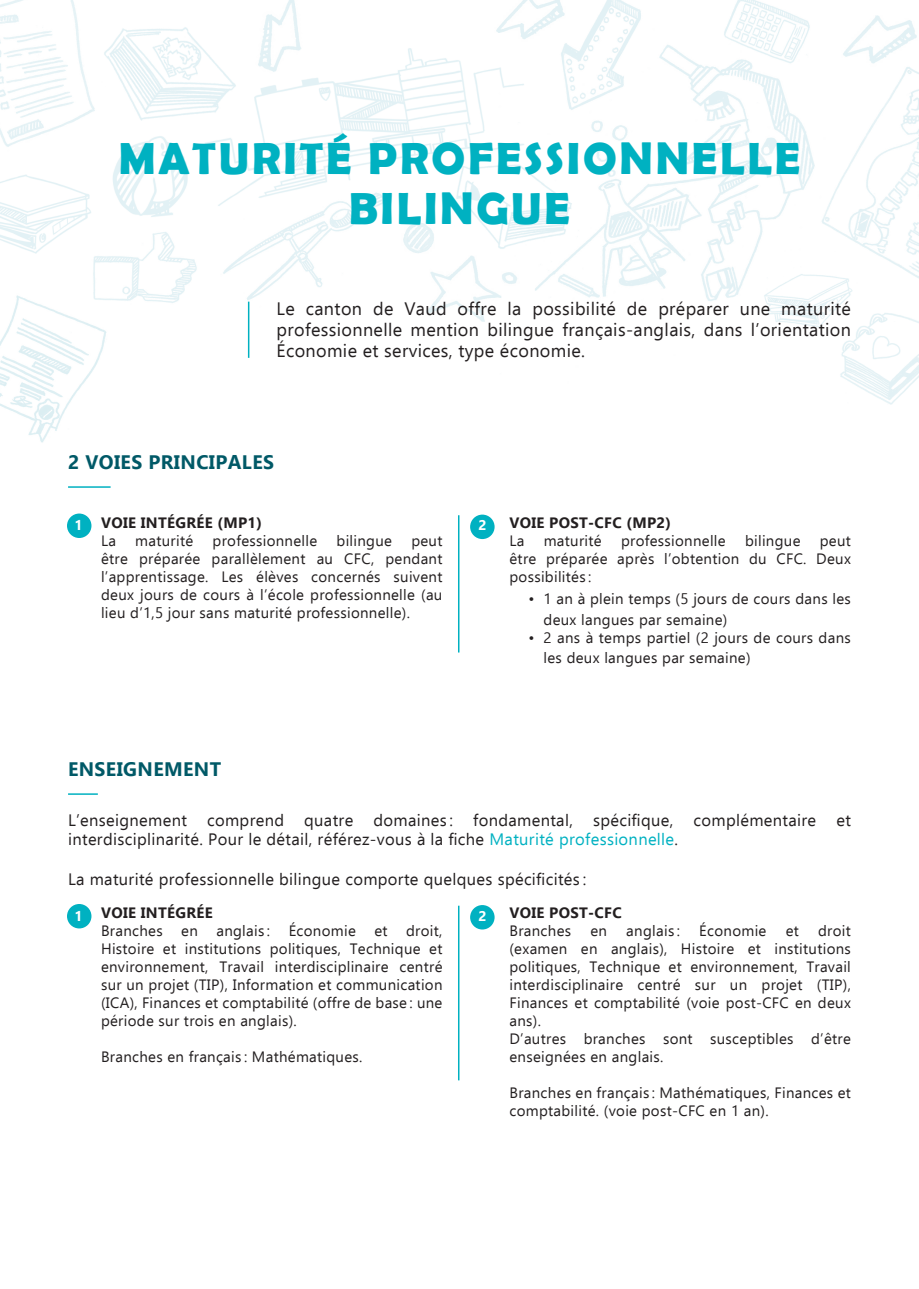
<style>
.page{position:relative;width:919px;height:1289px;background:#fff}
.page>*{position:absolute;margin:0;border:0;box-sizing:border-box;transform-origin:0 0}
.t1{font:700 45px/49.5px "Berlin Sans FB Demi";letter-spacing:.06em;color:#00b1c1;text-align:center}
.t2{font:700 19.5px "Ebrima";letter-spacing:.02em;color:#005967}
.t3{font:18px/21px "Ebrima";letter-spacing:.02em;color:#231f20;text-align:justify}
.t4{font:16.5px/19.8px "Ebrima";letter-spacing:.02em;color:#231f20}
.t5{font:15px/18px "Ebrima";letter-spacing:.02em;color:#231f20}
.t6{font:700 15px "Ebrima";letter-spacing:.02em;color:#231f20}
.t7{font:700 13.95px "Ebrima";color:#fff}
.s1{color:#00b1c1}
</style>
<div class="page">
<img style="left:0;top:0;width:918px;height:1081px">
<hr style="left:248px;top:301px;width:1px;height:57px;background:#00b1c1">
<hr style="left:68px;top:486px;width:43px;height:2px;background:#00b1c1">
<hr style="left:68px;top:793px;width:30px;height:1px;background:#00b1c1">
<hr style="left:458px;top:515px;width:1px;height:137px;background:#00b1c1">
<div style="left:67px;top:513px;width:24px;height:25px;background:#00b1c1;border-radius:50%"></div>
<div style="left:470px;top:514px;width:24px;height:25px;background:#00b1c1;border-radius:50%"></div>
<hr style="left:458px;top:905px;width:1px;height:175px;background:#00b1c1">
<div style="left:67px;top:904px;width:24px;height:24px;background:#00b1c1;border-radius:50%"></div>
<div style="left:470px;top:905px;width:24px;height:24px;background:#00b1c1;border-radius:50%"></div>
<h1 class="t1" style="left:119px;top:133px;width:683px">MATURITÉ PROFESSIONNELLE<br>BILINGUE</h1>
<p class="t3" style="left:276px;top:297px;width:576px">Le canton de Vaud offre la possibilité de préparer une maturité professionnelle mention bilingue français-anglais, dans l’orientation Économie et services, type économie.</p>
<h2 class="t2" style="left:68px;top:448px;width:207px">2 VOIES PRINCIPALES</h2>
<p class="t6" style="left:101px;top:511px;width:162px">VOIE INTÉGRÉE (MP1)</p>
<p class="t5" style="left:101px;top:531px;width:16px">La</p>
<p class="t5" style="left:135px;top:531px;width:60px">maturité</p>
<p class="t5" style="left:212px;top:531px;width:106px">professionnelle</p>
<p class="t5" style="left:336px;top:531px;width:57px">bilingue</p>
<p class="t7" style="left:74px;top:515px;width:10px">1</p>
<p class="t7" style="left:478px;top:515px;width:10px">2</p>
<p class="t5" style="left:101px;top:531px;width:343px;text-align:justify;text-indent:310px">peut être préparée parallèlement au CFC, pendant l’apprentissage. Les élèves concernés suivent deux jours de cours à l’école professionnelle (au lieu d’1,5 jour sans maturité professionnelle).</p>
<p class="t6" style="left:509px;top:511px;width:163px">VOIE POST-CFC (MP2)</p>
<p class="t5" style="left:509px;top:531px;width:16px">La</p>
<p class="t5" style="left:543px;top:531px;width:60px">maturité</p>
<p class="t5" style="left:621px;top:531px;width:106px">professionnelle</p>
<p class="t5" style="left:745px;top:531px;width:57px">bilingue</p>
<p class="t5" style="left:509px;top:531px;width:343px;text-align:justify;text-indent:310px">peut être préparée après l’obtention du CFC. Deux possibilités :</p>
<p class="t5" style="left:543px;top:587px;width:309px;line-height:21.8px;text-indent:-15px">• 1 an à plein temps (5 jours de cours dans les deux langues par semaine)</p>
<p class="t5" style="left:543px;top:628px;width:309px;line-height:19.8px;text-indent:-15px">• 2 ans à temps partiel (2 jours de cours dans les deux langues par semaine)</p>
<h2 class="t2" style="left:68px;top:755px;width:155px">ENSEIGNEMENT</h2>
<p class="t4" style="left:68px;top:809px;width:784px">L’enseignement comprend quatre domaines : fondamental, spécifique, complémentaire et interdisciplinarité. Pour le détail, référez-vous à la fiche <span class="s1">Maturité professionnelle</span>.</p>
<p class="t4" style="left:68px;top:869px;width:519px">La maturité professionnelle bilingue comporte quelques spécificités :</p>
<p class="t6" style="left:101px;top:901px;width:113px">VOIE INTÉGRÉE</p>
<p class="t5" style="left:101px;top:921px;width:343px;text-align:justify">Branches en anglais : Économie et droit, Histoire et institutions politiques, Technique et environnement, Travail interdisciplinaire centré sur un projet (TIP), Information et communication (ICA), Finances et comptabilité (offre de base : une période sur trois en anglais).</p>
<p class="t5" style="left:101px;top:1047px;width:263px">Branches en français : Mathématiques.</p>
<p class="t7" style="left:74px;top:905px;width:10px">1</p>
<p class="t7" style="left:478px;top:905px;width:10px">2</p>
<p class="t6" style="left:509px;top:901px;width:114px">VOIE POST-CFC</p>
<p class="t5" style="left:509px;top:921px;width:63px">Branches</p>
<p class="t5" style="left:590px;top:921px;width:18px">en</p>
<p class="t5" style="left:626px;top:921px;width:55px">anglais :</p>
<p class="t5" style="left:699px;top:921px;width:69px">Économie</p>
<p class="t5" style="left:785px;top:921px;width:15px">et</p>
<p class="t5" style="left:509px;top:921px;width:343px;text-indent:308px">droit (examen en anglais), Histoire et institutions politiques, Technique et environnement, Travail interdisciplinaire centré sur un projet (TIP), Finances et comptabilité (voie post-CFC en deux ans).<br>D’autres branches sont susceptibles d’être enseignées en anglais.</p>
<p class="t5" style="left:509px;top:1083px;width:343px">Branches en français : Mathématiques, Finances et comptabilité. (voie post-CFC en 1 an).</p>
</div>
